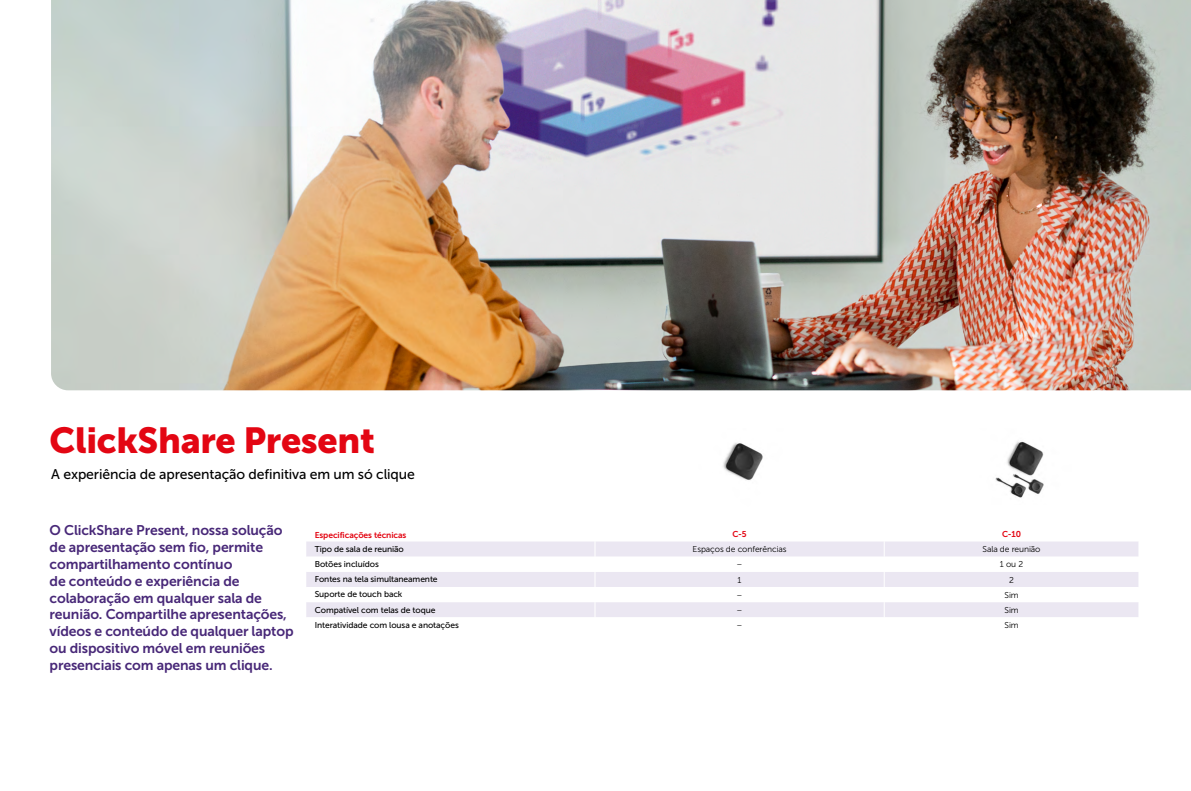
<style>
.page{position:relative;width:1191px;height:791px;background:#fff}
.page>*{position:absolute;margin:0;border:0;box-sizing:border-box;transform-origin:0 0}
.Headline_34_35_7{font:36px "Museo Sans 900";letter-spacing:-.01em;color:#e30613}
.Intro_14_17{font:14px/16.8px "Museo Sans 700";letter-spacing:-.01em;color:#482878}
.Intro_14_17-2{font:14px "Museo Sans 500";letter-spacing:-.01em;color:#000}
.Text{font:8.5px "Museo Sans 500";letter-spacing:-.01em;color:#000}
.Text-2{font:8.5px "Museo Sans 300";letter-spacing:-.01em;color:#000}
.Text-3{font:8.5px "Museo Sans 700";letter-spacing:-.01em;color:#e30613}
</style>
<div class="page">
<img style="left:995px;top:441px;width:49px;height:57px">
<img style="left:723px;top:443px;width:40px;height:37px">
<svg style="left:306px;top:541px;width:832px;height:16px;fill:#ebe7f2"></svg>
<svg style="left:306px;top:572px;width:832px;height:45px;fill:#ebe7f2"></svg>
<svg style="left:594px;top:541px;width:1px;height:76px"></svg>
<svg style="left:883px;top:541px;width:1px;height:76px"></svg>
<svg style="left:1138px;top:542px;width:1px;height:75px"></svg>
<img style="left:51px;top:0;width:1140px;height:390px">
<p class="Headline_34_35_7" style="left:50px;top:420px;width:327px">ClickShare Present</p>
<p class="Intro_14_17-2" style="left:51px;top:466px;width:365px">A experiência de apresentação definitiva em um só clique</p>
<p class="Intro_14_17" style="left:50px;top:522px;width:245px">O ClickShare Present, nossa solução de apresentação sem fio, permite compartilhamento contínuo<br>de conteúdo e experiência de colaboração em qualquer sala de reunião. Compartilhe apresentações, vídeos e conteúdo de qualquer laptop ou dispositivo móvel em reuniões presenciais com apenas um clique.</p>
<p class="Text-3" style="left:315px;top:530px;width:93px">Especificações técnicas</p>
<p class="Text-3" style="left:732px;top:529px;width:16px">C-5</p>
<p class="Text-3" style="left:1002px;top:529px;width:21px">C-10</p>
<p class="Text" style="left:315px;top:544px;width:91px">Tipo de sala de reunião</p>
<p class="Text-2" style="left:692px;top:545px;width:96px">Espaços de conferências</p>
<p class="Text-2" style="left:982px;top:545px;width:59px">Sala de reunião</p>
<p class="Text" style="left:315px;top:559px;width:66px">Botões incluídos</p>
<p class="Text-2" style="left:736px;top:560px;width:8px">–</p>
<p class="Text-2" style="left:1000px;top:560px;width:25px">1 ou 2</p>
<p class="Text" style="left:315px;top:575px;width:124px">Fontes na tela simultaneamente</p>
<p class="Text-2" style="left:737px;top:575px;width:5px">1</p>
<p class="Text-2" style="left:1009px;top:575px;width:6px">2</p>
<p class="Text" style="left:315px;top:590px;width:89px">Suporte de touch back</p>
<p class="Text-2" style="left:736px;top:590px;width:8px">–</p>
<p class="Text-2" style="left:1004px;top:590px;width:16px">Sim</p>
<p class="Text" style="left:315px;top:605px;width:122px">Compatível com telas de toque</p>
<p class="Text-2" style="left:736px;top:605px;width:8px">–</p>
<p class="Text-2" style="left:1004px;top:605px;width:16px">Sim</p>
<p class="Text" style="left:315px;top:620px;width:146px">Interatividade com lousa e anotações</p>
<p class="Text-2" style="left:736px;top:620px;width:8px">–</p>
<p class="Text-2" style="left:1004px;top:620px;width:16px">Sim</p>
</div>
